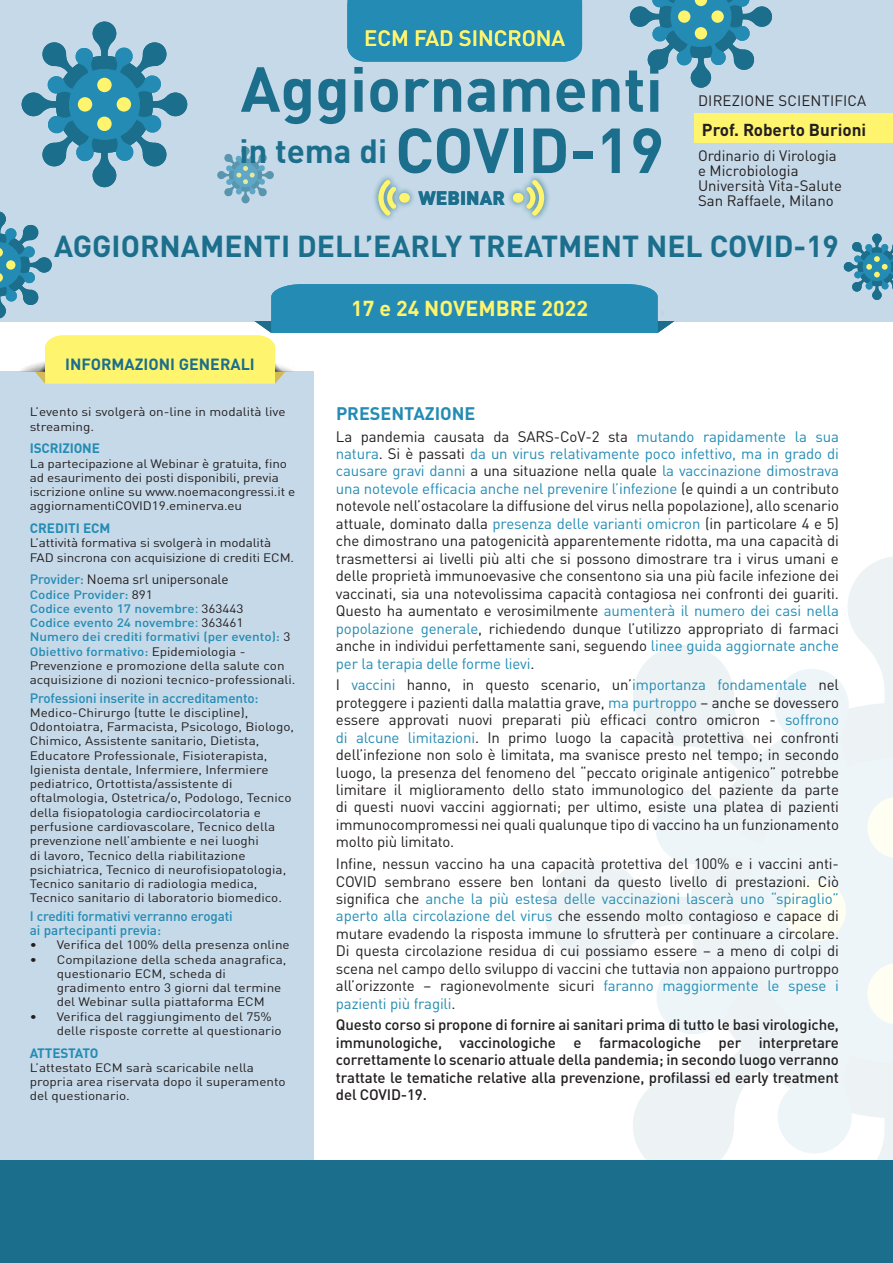
<style>
.page{position:relative;width:893px;height:1263px;background:#fff}
.page>*{position:absolute;margin:0;border:0;box-sizing:border-box;transform-origin:0 0}
.t1{font:700 62.55px "DIN Pro";color:#1b6f8c}
.t2{font:700 33.15px "DIN Pro";color:#1b6f8c}
.t3{font:700 30px "DIN Pro";color:#1b6f8c}
.t4{font:500 21.75px "DIN Pro";color:#fff46d}
.t5{font:700 21.3px "DIN Pro";color:#fff46d}
.t6{font:900 19.2px "DIN Pro";color:#1b6f8c}
.t7{font:700 18px "DIN Pro";color:#248cb4}
.t8{font:700 17.1px "DIN Pro";color:#231f20}
.t9{font:700 16.05px "DIN Pro";color:#1b6f8c}
.t10{font:15px/17.4px "DIN Pro";letter-spacing:-.01em;color:#231f20;text-align:justify}
.t11{font:500 15px/17.4px "DIN Pro";letter-spacing:-.01em;color:#231f20;text-align:justify}
.t12{font:15px "DIN Pro";letter-spacing:.01em;color:#231f20}
.Default{font:500 13.5px/14.2px "DIN Pro";letter-spacing:-.01em;color:#248cb4}
.Default-2{font:700 13.5px "DIN Pro";letter-spacing:-.01em;color:#248cb4}
.Default-3{font:13.5px "DIN Pro";letter-spacing:-.01em;color:#231f20}
.Default-4{font:12.15px/14.2px "DIN Pro";color:#231f20;scale:1.11 1}
.t13{font:500 12.15px "DIN Pro";color:#248cb4;scale:1.11 1}
.s1{font-size:62.55px}
.s2{font-weight:500;color:#248cb4}
.s3{font-weight:400;color:#231f20}
.s4{font-family:"Calibri";font-weight:400;font-size:13.5px}
.s5{color:#248cb4}
</style>
<div class="page">
<div style="left:0;top:372px;width:313px;height:798px;background:#c6d9e8"></div>
<div style="left:0;top:0;width:893px;height:321px;background:#c6d9e8"></div>
<svg style="left:633px;top:645px;width:113px;height:113px"></svg>
<div style="left:726px;top:738px;width:167px;height:337px;background:#edf5f9"></div>
<svg style="left:770px;top:557px;width:123px;height:221px"></svg>
<svg style="left:543px;top:785px;width:222px;height:376px"></svg>
<svg style="left:772px;top:1044px;width:121px;height:117px"></svg>
<svg style="left:867px;top:796px;width:26px;height:62px"></svg>
<div style="left:784px;top:880px;width:62px;height:61px;background:#fffef3;border-radius:50%"></div>
<svg style="left:867px;top:963px;width:26px;height:61px"></svg>
<div style="left:695px;top:113px;width:198px;height:30px;background:#fff46d"></div>
<svg style="left:844px;top:234px;width:49px;height:66px"></svg>
<svg style="left:0;top:0;width:772px;height:383px"></svg>
<div style="left:0;top:1161px;width:893px;height:102px;background:#1b6f8c"></div>
<p class="t4" style="left:364px;top:21px;width:202px">ECM FAD SINCRONA</p>
<p class="t1" style="left:241px;top:37px;width:424px">Aggiornamenti</p>
<p class="t2" style="left:239px;top:123px;width:426px">in tema di <span class="s1">COVID-19</span></p>
<p class="t12" style="left:698px;top:88px;width:170px">DIREZIONE SCIENTIFICA</p>
<p class="t8" style="left:702px;top:115px;width:166px">Prof. Roberto Burioni</p>
<p class="t10" style="left:698px;top:146px;width:140px;line-height:15px">Ordinario di Virologia e Microbiologia</p>
<p class="t10" style="left:698px;top:175px;width:146px">Università Vita-Salute</p>
<p class="t6" style="left:418px;top:182px;width:88px">WEBINAR</p>
<p class="t10" style="left:698px;top:190px;width:137px">San Raffaele, Milano</p>
<p class="t3" style="left:54px;top:221px;width:786px">AGGIORNAMENTI DELL’EARLY TREATMENT NEL COVID-19</p>
<p class="t9" style="left:65px;top:351px;width:191px">INFORMAZIONI GENERALI</p>
<p class="Default-4" style="left:30px;top:404px;width:232px">L’evento si svolgerà on-line in modalità live streaming.</p>
<p class="Default-2" style="left:30px;top:437px;width:72px">ISCRIZIONE</p>
<p class="Default-4" style="left:30px;top:455px;width:241px">La partecipazione al Webinar è gratuita, fino ad esaurimento dei posti disponibili, previa iscrizione online su www.noemacongressi.it e aggiornamentiCOVID19.eminerva.eu</p>
<p class="Default-2" style="left:30px;top:517px;width:82px">CREDITI ECM</p>
<p class="Default-4" style="left:30px;top:535px;width:240px">L’attività formativa si svolgerà in modalità<br>FAD sincrona con acquisizione di crediti ECM.</p>
<p class="Default-3" style="left:30px;top:569px;width:200px"><span class="s2">Provider:</span> Noema srl unipersonale</p>
<p class="t13" style="left:30px;top:584px;width:113px">Codice Provider: <span class="s3">891</span></p>
<p class="t13" style="left:30px;top:599px;width:194px">Codice evento 17 novembre<span class="s4">:</span> <span class="s3">363443</span></p>
<p class="t13" style="left:30px;top:613px;width:194px">Codice evento 24 novembre<span class="s4">:</span> <span class="s3">363461</span></p>
<p class="t13" style="left:30px;top:627px;width:236px">Numero dei crediti formativi (per evento): <span class="s3">3</span></p>
<p class="Default-4" style="left:30px;top:643px;width:241px"><span class="s2">Obiettivo formativo:</span> Epidemiologia -<br>Prevenzione e promozione della salute con acquisizione di nozioni tecnico-professionali.</p>
<p class="Default" style="left:30px;top:689px;width:230px">Professioni inserite in accreditamento:</p>
<p class="Default-4" style="left:30px;top:704px;width:240px">Medico-Chirurgo (tutte le discipline), Odontoiatra, Farmacista, Psicologo, Biologo, Chimico, Assistente sanitario, Dietista, Educatore Professionale, Fisioterapista, Igienista dentale, Infermiere, Infermiere pediatrico, Ortottista/assistente di oftalmologia, Ostetrica/o, Podologo, Tecnico della fisiopatologia cardiocircolatoria e perfusione cardiovascolare, Tecnico della prevenzione nell’ambiente e nei luoghi<br>di lavoro, Tecnico della riabilitazione psichiatrica, Tecnico di neurofisiopatologia, Tecnico sanitario di radiologia medica, Tecnico sanitario di laboratorio biomedico.</p>
<p class="Default" style="left:30px;top:907px;width:205px">I crediti formativi verranno erogati ai partecipanti previa:</p>
<p class="Default-4" style="left:30px;top:936px;width:236px">• Verifica del 100% della presenza online</p>
<p class="Default-4" style="left:57px;top:951px;width:208px;text-indent:-27px">• Compilazione della scheda anagrafica, questionario ECM, scheda di gradimento entro 3 giorni dal termine del Webinar sulla piattaforma ECM</p>
<p class="Default-4" style="left:57px;top:1008px;width:204px;text-indent:-27px">• Verifica del raggiungimento del 75% delle risposte corrette al questionario</p>
<p class="Default-2" style="left:30px;top:1041px;width:70px">ATTESTATO</p>
<p class="Default-4" style="left:30px;top:1059px;width:232px">L’attestato ECM sarà scaricabile nella propria area riservata dopo il superamento del questionario.</p>
<p class="t5" style="left:351px;top:291px;width:238px">17 e 24 NOVEMBRE 2022</p>
<p class="t7" style="left:336px;top:398px;width:141px">PRESENTAZIONE</p>
<p class="t10" style="left:336px;top:426px;width:505px">La pandemia causata da SARS-CoV-2 sta <span class="s5">mutando rapidamente la sua natura</span>. Si è passati <span class="s5">da un virus relativamente poco infettivo, ma in grado di causare gravi danni</span> a una situazione nella quale <span class="s5">la vaccinazione dimostrava una notevole efficacia anche nel prevenire l’infezione</span> (e quindi a un contributo notevole nell’ostacolare la diffusione del virus nella popolazione), allo scenario attuale, dominato dalla <span class="s5">presenza delle varianti omicron</span> (in particolare 4 e 5) che dimostrano una patogenicità apparentemente ridotta, ma una capacità di trasmettersi ai livelli più alti che si possono dimostrare tra i virus umani e delle proprietà immunoevasive che consentono sia una più facile infezione dei vaccinati, sia una notevolissima capacità contagiosa nei confronti dei guariti.<br>Questo ha aumentato e verosimilmente <span class="s5">aumenterà il numero dei casi nella popolazione generale</span>, richiedendo dunque l’utilizzo appropriato di farmaci anche in individui perfettamente sani, seguendo <span class="s5">linee guida aggiornate anche per la terapia delle forme lievi</span>.</p>
<p class="t10" style="left:336px;top:675px;width:505px">I <span class="s5">vaccini</span> hanno, in questo scenario, un’<span class="s5">importanza fondamentale</span> nel proteggere i pazienti dalla malattia grave, <span class="s5">ma purtroppo</span> – anche se dovessero essere approvati nuovi preparati più efficaci contro omicron - <span class="s5">soffrono di alcune limitazioni</span>. In primo luogo la capacità protettiva nei confronti dell’infezione non solo è limitata, ma svanisce presto nel tempo; in secondo luogo, la presenza del fenomeno del “peccato originale antigenico” potrebbe limitare il miglioramento dello stato immunologico del paziente da parte di questi nuovi vaccini aggiornati; per ultimo, esiste una platea di pazienti immunocompromessi nei quali qualunque tipo di vaccino ha un funzionamento molto più limitato.</p>
<p class="t10" style="left:336px;top:853px;width:505px">Infine, nessun vaccino ha una capacità protettiva del 100% e i vaccini anti-COVID sembrano essere ben lontani da questo livello di prestazioni. Ciò significa che <span class="s5">anche la più estesa delle vaccinazioni lascerà uno “spiraglio” aperto alla circolazione del virus</span> che essendo molto contagioso e capace di mutare evadendo la risposta immune lo sfrutterà per continuare a circolare.<br>Di questa circolazione residua di cui possiamo essere – a meno di colpi di scena nel campo dello sviluppo di vaccini che tuttavia non appaiono purtroppo all’orizzonte – ragionevolmente sicuri <span class="s5">faranno maggiormente le spese i pazienti più fragili</span>.</p>
<p class="t11" style="left:336px;top:1015px;width:505px">Questo corso si propone di fornire ai sanitari prima di tutto le basi virologiche, immunologiche, vaccinologiche e farmacologiche per interpretare correttamente lo scenario attuale della pandemia; in secondo luogo verranno trattate le tematiche relative alla prevenzione, profilassi ed early treatment del COVID-19.</p>
</div>
